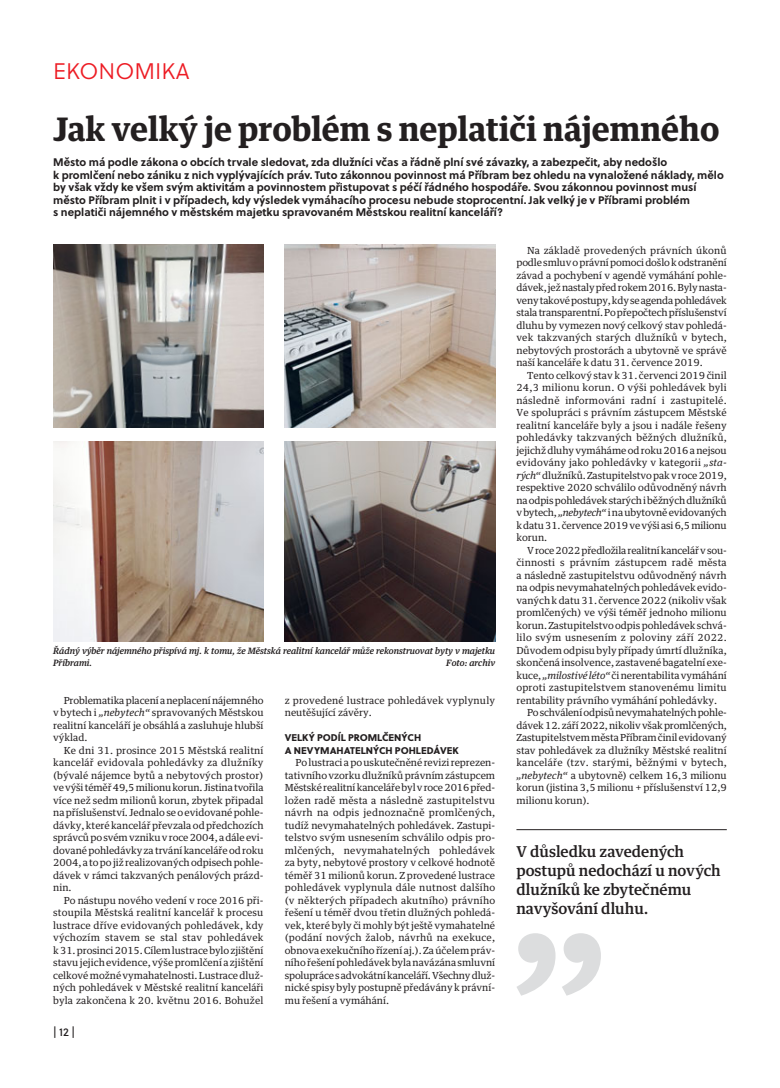
<style>
.page{position:relative;width:780px;height:1088px;background:#fff}
.page>*{position:absolute;margin:0;border:0;box-sizing:border-box;transform-origin:0 0}
.t1{font:700 32.5px "Guardian Text Egyp";color:#231f20}
.t2{font:22.5px "Soleil Lt";color:#ed1c24}
.t3{font:500 15px/18.8px "Guardian Text Egyp";color:#231f20}
.t4{font:11.25px "Soleil Bk";color:#231f20}
.t5{font:700 11px/12.5px "Soleil";color:#231f20}
.t6{font:9.75px/12.5px "Guardian Text Egyp";color:#231f20;text-align:justify}
.t7{font:9.75px/12.5px "Guardian Text Egyp";letter-spacing:.02em;color:#231f20}
.t8{font:9.75px/12.5px "Soleil Xb";color:#231f20}
.t9{font:italic 500 8.75px/12.5px "Guardian Text Egyp";color:#231f20}
.s1{font-style:italic}
</style>
<div class="page">
<img style="left:53px;top:244px;width:210px;height:183px">
<img style="left:285px;top:244px;width:210px;height:183px">
<img style="left:53px;top:441px;width:210px;height:200px">
<img style="left:285px;top:441px;width:210px;height:200px">
<svg style="left:517px;top:933px;width:84px;height:63px"></svg>
<hr style="left:516px;top:829px;width:210px;height:1px;background:#231f20">
<h2 class="t2" style="left:53px;top:58px;width:138px">EKONOMIKA</h2>
<h1 class="t1" style="left:53px;top:114px;width:667px">Jak velký je problém s neplatiči nájemného</h1>
<p class="t5" style="left:53px;top:157px;width:672px">Město má podle zákona o obcích trvale sledovat, zda dlužníci včas a řádně plní své závazky, a zabezpečit, aby nedošlo<br>k promlčení nebo zániku z nich vyplývajících práv. Tuto zákonnou povinnost má Příbram bez ohledu na vynaložené náklady, mělo by však vždy ke všem svým aktivitám a povinnostem přistupovat s péčí řádného hospodáře. Svou zákonnou povinnost musí město Příbram plnit i v případech, kdy výsledek vymáhacího procesu nebude stoprocentní. Jak velký je v Příbrami problém<br>s neplatiči nájemného v městském majetku spravovaném Městskou realitní kanceláří?</p>
<p class="t9" style="left:53px;top:645px;width:443px">Řádný výběr nájemného přispívá mj. k tomu, že Městská realitní kancelář může rekonstruovat byty v majetku<br>Příbrami.</p>
<p class="t9" style="left:446px;top:657px;width:50px">Foto: archiv</p>
<p class="t6" style="left:53px;top:695px;width:212px;text-indent:11px">Problematika placení a neplacení nájemného v bytech i <span class="s1">„nebytech“</span> spravovaných Městskou realitní kanceláří je obsáhlá a zasluhuje hlubší výklad.</p>
<p class="t6" style="left:53px;top:745px;width:212px;text-indent:11px">Ke dni 31. prosince 2015 Městská realitní kancelář evidovala pohledávky za dlužníky (bývalé nájemce bytů a nebytových prostor) ve výši téměř 49,5 milionu korun. Jistina tvořila více než sedm milionů korun, zbytek připadal na příslušenství. Jednalo se o evidované pohle&shy;dávky, které kancelář převzala od předchozích správců po svém vzniku v roce 2004, a dále evi&shy;dované pohledávky za trvání kanceláře od roku 2004, a to po již realizovaných odpisech pohle&shy;dávek v rámci takzvaných penálových prázd&shy;nin.</p>
<p class="t6" style="left:53px;top:895px;width:212px;text-indent:11px">Po nástupu nového vedení v roce 2016 při - stoupila Městská realitní kancelář k procesu lustrace dříve evidovaných pohledávek, kdy výchozím stavem se stal stav pohledávek k 31. prosinci 2015. Cílem lustrace bylo zjištění stavu jejich evidence, výše promlčení a zjištění celkové možné vymahatelnosti. Lustrace dluž - ných pohledávek v Městské realitní kanceláři byla zakončena k 20. květnu 2016. Bohužel</p>
<p class="t4" style="left:53px;top:1026px;width:23px">| 12 |</p>
<p class="t7" style="left:285px;top:695px;width:212px">z provedené lustrace pohledávek vyplynuly neutěšující závěry.</p>
<p class="t8" style="left:285px;top:731px;width:175px">VELKÝ PODÍL PROMLČENÝCH<br>A NEVYMAHATELNÝCH POHLEDÁVEK</p>
<p class="t6" style="left:285px;top:757px;width:212px;text-indent:11px">Po lustraci a po uskutečněné revizi reprezen&shy;tativního vzorku dlužníků právním zástupcem Městské realitní kanceláře byl v roce 2016 před - ložen radě města a následně zastupitelstvu návrh na odpis jednoznačně promlčených, tudíž nevymahatelných pohledávek. Zastupi&shy;telstvo svým usnesením schválilo odpis pro&shy;mlčených, nevymahatelných pohledávek za byty, nebytové prostory v celkové hodnotě téměř 31 milionů korun. Z provedené lustrace pohledávek vyplynula dále nutnost dalšího (v některých případech akutního) právního řešení u téměř dvou třetin dlužných pohledá&shy;vek, které byly či mohly být ještě vymahatelné (podání nových žalob, návrhů na exekuce, obnova exekučního řízení aj.). Za účelem práv&shy;ního řešení pohledávek byla navázána smluvní spolupráce s advokátní kanceláří. Všechny dluž&shy;nické spisy byly postupně předávány k právní&shy;mu řešení a vymáhání.</p>
<p class="t6" style="left:516px;top:245px;width:212px;text-indent:11px">Na základě provedených právních úkonů podle smluv o právní pomoci došlo k odstranění závad a pochybení v agendě vymáhání pohle&shy;dávek, jež nastaly před rokem 2016. Byly nasta&shy;veny takové postupy, kdy se agenda pohledávek stala transparentní. Po přepočtech příslušenství dluhu by vymezen nový celkový stav pohledá&shy;vek takzvaných starých dlužníků v bytech, nebytových prostorách a ubytovně ve správě naší kanceláře k datu 31. července 2019.</p>
<p class="t6" style="left:516px;top:370px;width:212px;text-indent:11px">Tento celkový stav k 31. červenci 2019 činil 24,3 milionu korun. O výši pohledávek byli následně informováni radní i zastupitelé.<br>Ve spolupráci s právním zástupcem Městské realitní kanceláře byly a jsou i nadále řešeny pohledávky takzvaných běžných dlužníků, jejichž dluhy vymáháme od roku 2016 a nejsou evidovány jako pohledávky v kategorii <span class="s1">„sta&shy;rých“</span> dlužníků. Zastupitelstvo pak v roce 2019, respektive 2020 schválilo odůvodněný návrh na odpis pohledávek starých i běžných dlužníků v bytech, <span class="s1">„nebytech“</span>i na ubytovně evidovaných k datu 31. července 2019 ve výši asi 6,5 milionu korun.</p>
<p class="t6" style="left:516px;top:545px;width:212px;text-indent:11px">V roce 2022 předložila realitní kancelář v sou&shy;činnosti s právním zástupcem radě města a následně zastupitelstvu odůvodněný návrh na odpis nevymahatelných pohledávek evido&shy;vaných k datu 31. července 2022 (nikoliv však promlčených) ve výši téměř jednoho milionu korun. Zastupitelstvo odpis pohledávek schvá&shy;lilo svým usnesením z poloviny září 2022.<br>Důvodem odpisu byly případy úmrtí dlužníka, skončená insolvence, zastavené bagatelní exe&shy;kuce, <span class="s1">„milostivé léto“</span>či nerentabilita vymáhání oproti zastupitelstvem stanovenému limitu rentability právního vymáhání pohledávky.</p>
<p class="t6" style="left:516px;top:707px;width:212px;text-indent:11px">Po schválení odpisů nevymahatelných pohle&shy;dávek 12. září 2022, nikoliv však promlčených, Zastupitelstvem města Příbram činil evidovaný stav pohledávek za dlužníky Městské realitní kanceláře (tzv. starými, běžnými v bytech, <span class="s1">„nebytech“</span> a ubytovně) celkem 16,3 milionu korun (jistina 3,5 milionu + příslušenství 12,9 milionu korun).</p>
<h3 class="t3" style="left:516px;top:843px;width:206px">V důsledku zavedených postupů nedochází u nových dlužníků ke zbytečnému navyšování dluhu.</h3>
</div>
